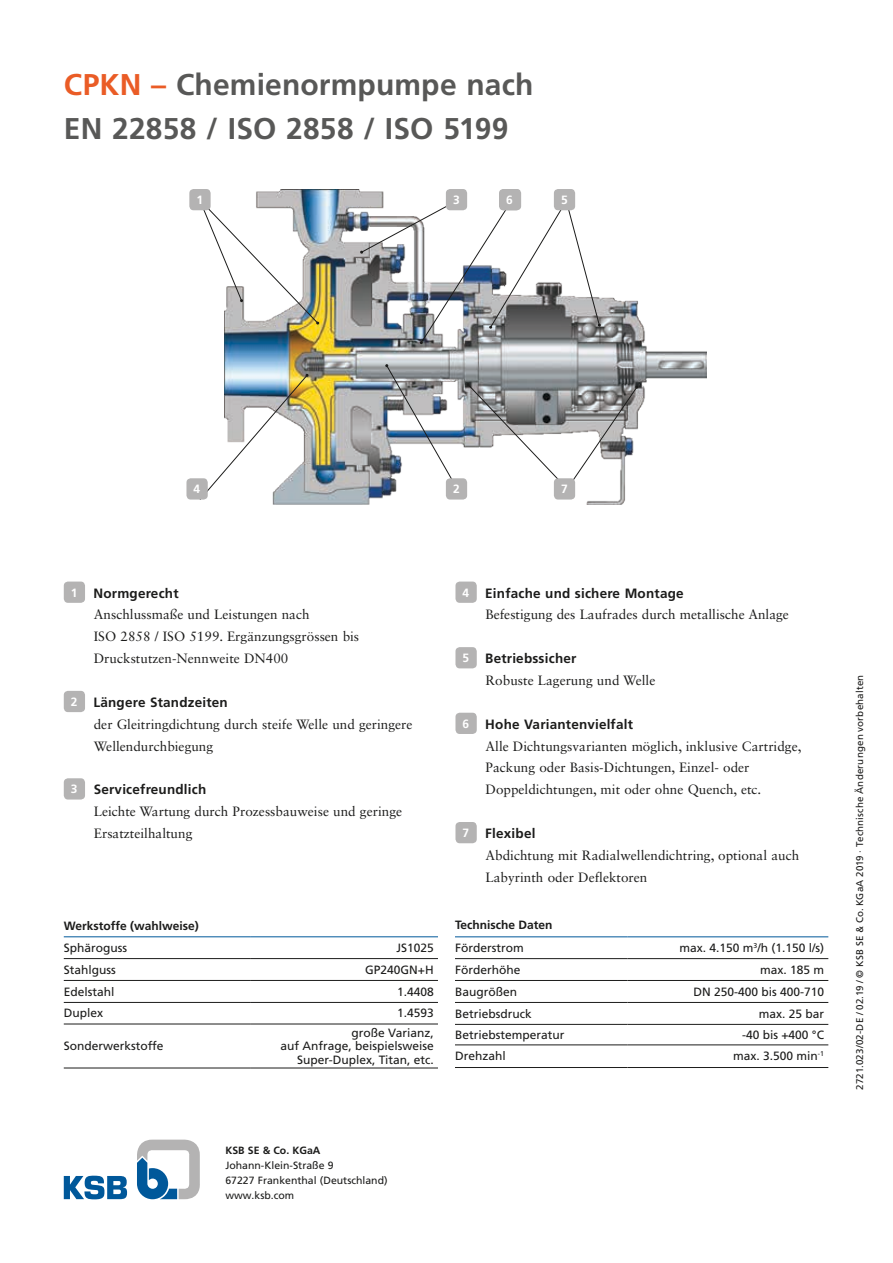
<style>
.page{position:relative;width:893px;height:1263px;background:#fff}
.page>*{position:absolute;margin:0;border:0;box-sizing:border-box;transform-origin:0 0}
.t1{font:700 30px/43.7px "Frutiger LT Pro";letter-spacing:.005em;color:#585857}
.t2{font:13.5px/21.9px "Sabon LT Std";color:#1c1c1b}
.t3{font:700 13.5px "Frutiger LT Pro";letter-spacing:.015em;color:#1c1c1b}
.t4{font:12px/13.5px "Frutiger LT Pro";color:#1c1c1b;text-align:right}
.t5{font:700 12px "Frutiger LT Pro";color:#1c1c1b}
.t6{font:700 12px "Frutiger LT Pro";color:#fff}
.t7{font:10.5px/15px "Frutiger LT Pro";color:#1c1c1b}
.t8{font:700 10.5px "Frutiger LT Pro";color:#1c1c1b}
.t9{font:9.75px "Frutiger LT Pro";letter-spacing:.02em;color:#1c1c1b}
.s1{color:#ea5c26}
.s2{font-size:12px;color:#fff}
</style>
<div class="page">
<svg style="left:137px;top:1139px;width:63px;height:60px"></svg>
<svg style="left:64px;top:1175px;width:63px;height:24px"></svg>
<div style="left:64px;top:581px;width:21px;height:22px;background:#b4b3b3;border-radius:4px"></div>
<div style="left:64px;top:691px;width:21px;height:21px;background:#b4b3b3;border-radius:4px"></div>
<div style="left:64px;top:778px;width:21px;height:21px;background:#b4b3b3;border-radius:4px"></div>
<div style="left:455px;top:581px;width:22px;height:22px;background:#b4b3b3;border-radius:4px"></div>
<div style="left:455px;top:647px;width:22px;height:21px;background:#b4b3b3;border-radius:4px"></div>
<div style="left:455px;top:713px;width:22px;height:21px;background:#b4b3b3;border-radius:4px"></div>
<div style="left:455px;top:822px;width:22px;height:21px;background:#b4b3b3;border-radius:4px"></div>
<hr style="left:455px;top:958px;width:173px;height:1px;background:#1c1c1b">
<hr style="left:628px;top:958px;width:200px;height:1px;background:#1c1c1b">
<hr style="left:455px;top:1002px;width:173px;height:1px;background:#1c1c1b">
<hr style="left:628px;top:1002px;width:200px;height:1px;background:#1c1c1b">
<hr style="left:455px;top:1024px;width:173px;height:1px;background:#1c1c1b">
<hr style="left:628px;top:1024px;width:200px;height:1px;background:#1c1c1b">
<hr style="left:455px;top:1045px;width:173px;height:1px;background:#1c1c1b">
<hr style="left:628px;top:1045px;width:200px;height:1px;background:#1c1c1b">
<hr style="left:455px;top:1067px;width:173px;height:1px;background:#1c1c1b">
<hr style="left:628px;top:1067px;width:200px;height:1px;background:#1c1c1b">
<hr style="left:455px;top:936px;width:173px;height:1px;background:#00589a">
<hr style="left:628px;top:936px;width:200px;height:1px;background:#00589a">
<hr style="left:455px;top:980px;width:173px;height:1px;background:#1c1c1b">
<hr style="left:628px;top:980px;width:200px;height:1px;background:#1c1c1b">
<hr style="left:64px;top:958px;width:187px;height:1px;background:#1c1c1b">
<hr style="left:251px;top:958px;width:187px;height:1px;background:#1c1c1b">
<hr style="left:64px;top:980px;width:187px;height:1px;background:#1c1c1b">
<hr style="left:251px;top:980px;width:187px;height:1px;background:#1c1c1b">
<hr style="left:64px;top:936px;width:187px;height:1px;background:#00589a">
<hr style="left:251px;top:936px;width:187px;height:1px;background:#00589a">
<hr style="left:64px;top:1002px;width:187px;height:1px;background:#1c1c1b">
<hr style="left:251px;top:1002px;width:187px;height:1px;background:#1c1c1b">
<hr style="left:64px;top:1024px;width:187px;height:1px;background:#1c1c1b">
<hr style="left:251px;top:1024px;width:187px;height:1px;background:#1c1c1b">
<hr style="left:64px;top:1068px;width:187px;height:1px;background:#1c1c1b">
<hr style="left:251px;top:1068px;width:187px;height:1px;background:#1c1c1b">
<img style="left:224px;top:189px;width:483px;height:315px">
<svg style="left:200px;top:201px;width:119px;height:124px"></svg>
<div style="left:189px;top:189px;width:22px;height:21px;background:#b4b3b3;border-radius:4px"></div>
<svg style="left:208px;top:374px;width:101px;height:127px"></svg>
<svg style="left:385px;top:364px;width:70px;height:120px"></svg>
<svg style="left:360px;top:201px;width:241px;height:143px"></svg>
<svg style="left:466px;top:383px;width:172px;height:104px"></svg>
<div style="left:554px;top:189px;width:21px;height:21px;background:#b4b3b3;border-radius:4px"></div>
<div style="left:446px;top:189px;width:21px;height:21px;background:#b4b3b3;border-radius:4px"></div>
<div style="left:500px;top:189px;width:21px;height:21px;background:#b4b3b3;border-radius:4px"></div>
<div style="left:499px;top:189px;width:21px;height:21px;background:#b4b3b3;border-radius:4px"></div>
<div style="left:446px;top:478px;width:21px;height:22px;background:#b4b3b3;border-radius:4px"></div>
<div style="left:186px;top:478px;width:22px;height:22px;background:#b4b3b3;border-radius:4px"></div>
<div style="left:554px;top:478px;width:21px;height:22px;background:#b4b3b3;border-radius:4px"></div>
<h1 class="t1" style="left:64px;top:63px;width:471px"><span class="s1">CPKN –</span> Chemienormpumpe nach<br>EN 22858 / ISO 2858 / ISO 5199</h1>
<p class="t6" style="left:197px;top:193px;width:8px">1</p>
<p class="t6" style="left:453px;top:193px;width:8px">3</p>
<p class="t6" style="left:506px;top:193px;width:8px">6</p>
<p class="t6" style="left:561px;top:193px;width:8px">5</p>
<p class="t6" style="left:194px;top:482px;width:8px">4</p>
<p class="t6" style="left:453px;top:482px;width:8px">2</p>
<p class="t6" style="left:561px;top:482px;width:8px">7</p>
<p class="t3" style="left:71px;top:585px;width:109px"><span class="s2">1</span> Normgerecht</p>
<p class="t2" style="left:94px;top:604px;width:267px">Anschlussmaße und Leistungen nach<br>ISO 2858 / ISO 5199. Ergänzungsgrössen bis<br>Druckstutzen-Nennweite DN400</p>
<p class="t3" style="left:71px;top:694px;width:158px"><span class="s2">2</span> Längere Standzeiten</p>
<p class="t2" style="left:94px;top:713px;width:320px">der Gleitringdichtung durch steife Welle und geringere<br>Wellendurchbiegung</p>
<p class="t3" style="left:71px;top:782px;width:137px"><span class="s2">3</span> Servicefreundlich</p>
<p class="t2" style="left:94px;top:800px;width:310px">Leichte Wartung durch Prozessbauweise und geringe<br>Ersatzteilhaltung</p>
<p class="t5" style="left:64px;top:919px;width:136px">Werkstoffe (wahlweise)</p>
<p class="t4" style="left:64px;top:941px;width:65px">Sphäroguss</p>
<p class="t4" style="left:396px;top:941px;width:39px">JS1025</p>
<p class="t4" style="left:64px;top:963px;width:54px">Stahlguss</p>
<p class="t4" style="left:365px;top:963px;width:70px">GP240GN+H</p>
<p class="t4" style="left:64px;top:985px;width:52px">Edelstahl</p>
<p class="t4" style="left:397px;top:985px;width:38px">1.4408</p>
<p class="t4" style="left:64px;top:1006px;width:41px">Duplex</p>
<p class="t4" style="left:397px;top:1006px;width:38px">1.4593</p>
<p class="t4" style="left:64px;top:1039px;width:101px">Sonderwerkstoffe</p>
<p class="t4" style="left:280px;top:1026px;width:155px">große Varianz,<br>auf Anfrage, beispielsweise<br>Super-Duplex, Titan, etc.</p>
<p class="t3" style="left:463px;top:585px;width:222px"><span class="s2">4</span> Einfache und sichere Montage</p>
<p class="t2" style="left:485px;top:604px;width:305px">Befestigung des Laufrades durch metallische Anlage</p>
<p class="t3" style="left:463px;top:650px;width:115px"><span class="s2">5</span> Betriebssicher</p>
<p class="t2" style="left:485px;top:669px;width:171px">Robuste Lagerung und Welle</p>
<p class="t3" style="left:463px;top:716px;width:172px"><span class="s2">6</span> Hohe Variantenvielfalt</p>
<p class="t2" style="left:485px;top:735px;width:317px">Alle Dichtungsvarianten möglich, inklusive Cartridge,<br>Packung oder Basis-Dichtungen, Einzel- oder<br>Doppeldichtungen, mit oder ohne Quench, etc.</p>
<p class="t3" style="left:463px;top:825px;width:74px"><span class="s2">7</span> Flexibel</p>
<p class="t2" style="left:485px;top:844px;width:315px">Abdichtung mit Radialwellendichtring, optional auch<br>Labyrinth oder Deflektoren</p>
<p class="t5" style="left:455px;top:918px;width:99px">Technische Daten</p>
<p class="t4" style="left:455px;top:941px;width:70px">Förderstrom</p>
<p class="t4" style="left:679px;top:941px;width:146px">max. 4.150 m<sup>3</sup>/h (1.150 l/s)</p>
<p class="t4" style="left:455px;top:963px;width:67px">Förderhöhe</p>
<p class="t4" style="left:760px;top:963px;width:66px">max. 185 m</p>
<p class="t4" style="left:455px;top:985px;width:64px">Baugrößen</p>
<p class="t4" style="left:693px;top:985px;width:132px">DN 250-400 bis 400-710</p>
<p class="t4" style="left:455px;top:1007px;width:78px">Betriebsdruck</p>
<p class="t4" style="left:759px;top:1007px;width:67px">max. 25 bar</p>
<p class="t4" style="left:455px;top:1028px;width:111px">Betriebstemperatur</p>
<p class="t4" style="left:742px;top:1028px;width:84px">-40 bis +400 °C</p>
<p class="t4" style="left:455px;top:1049px;width:52px">Drehzahl</p>
<p class="t4" style="left:733px;top:1049px;width:92px">max. 3.500 min<sup>-1</sup></p>
<p class="t8" style="left:225px;top:1144px;width:97px">KSB SE &amp; Co. KGaA</p>
<p class="t7" style="left:225px;top:1157px;width:164px">Johann-Klein-Straße 9<br>67227 Frankenthal (Deutschland) www.ksb.com</p>
<p class="t9" style="left:854px;top:1090px;width:416px;rotate:-90deg">2721.023/02-DE / 02.19 / © KSB SE &amp; Co. KGaA 2019 · Technische Änderungen vorbehalten</p>
</div>
